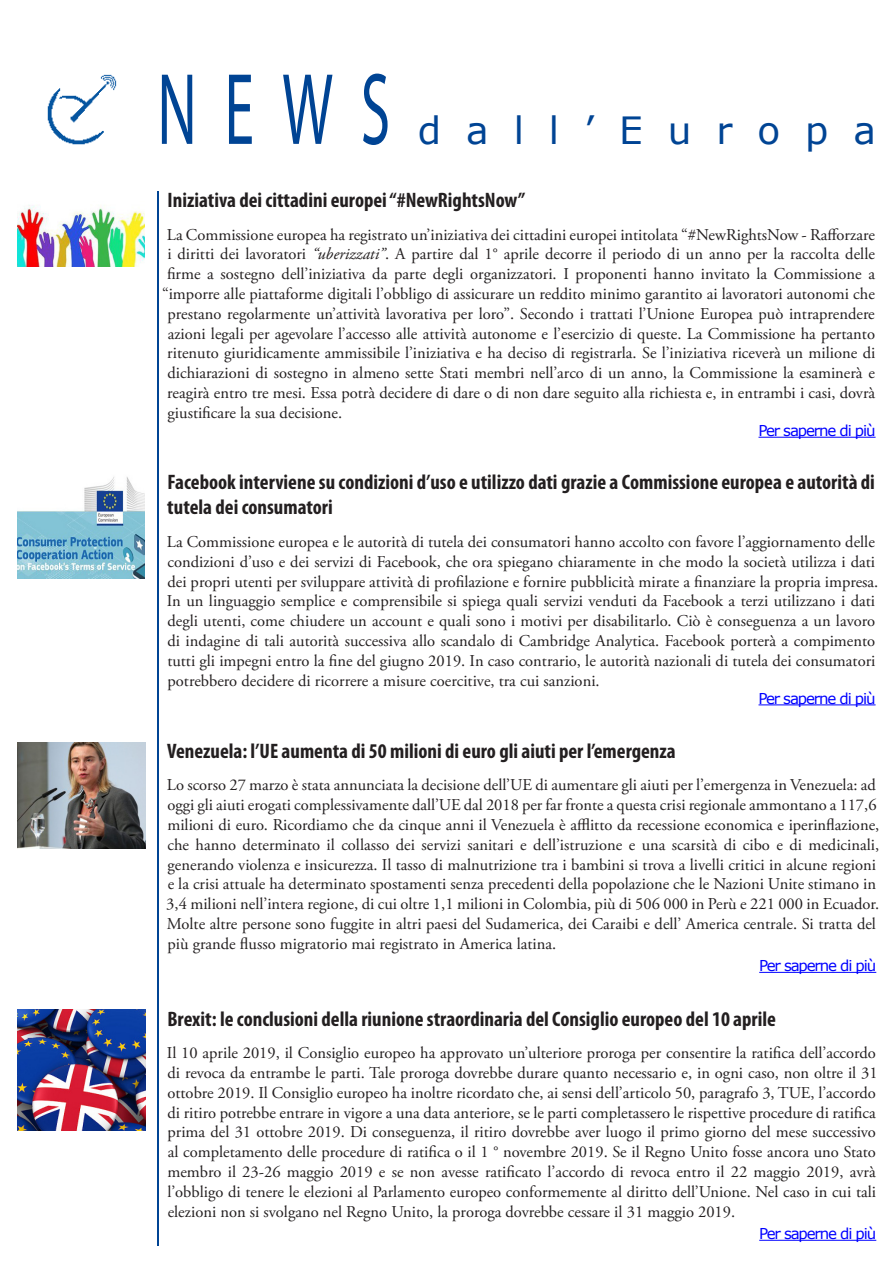
<style>
.page{position:relative;width:893px;height:1263px;background:#fff}
.page>*{position:absolute;margin:0;border:0;box-sizing:border-box;transform-origin:0 0}
.t1{font:102.6px "Myriad Pro";color:#004494;scale:.58 1}
.t2{font:37.5px "Verdana";letter-spacing:.665em;color:#004494}
.Body_Text{font:700 condensed 21px/25.2px "Myriad Pro";color:#231f20}
.Body_Text-2{font:16.5px/19.8px "Adobe Garamond Pro";color:#231f20}
.Body_Text-3{font:15px "Verdana";letter-spacing:-.075em;color:#00f}
.s1{font-style:italic}
</style>
<div class="page">
<img style="left:17px;top:205px;width:128px;height:62px">
<hr style="left:758px;top:437px;width:118px;height:1px;background:#00f">
<hr style="left:157px;top:191px;width:1px;height:1055px;background:#004494">
<img style="left:47px;top:74px;width:70px;height:71px">
<hr style="left:758px;top:704px;width:118px;height:1px;background:#00f">
<img style="left:18px;top:742px;width:127px;height:107px">
<hr style="left:759px;top:972px;width:117px;height:1px;background:#00f">
<img style="left:17px;top:477px;width:128px;height:101px">
<img style="left:18px;top:1010px;width:127px;height:120px">
<hr style="left:759px;top:1240px;width:117px;height:1px;background:#00f">
<p class="t1" style="left:157px;top:46px;width:403px">NEWS</p>
<p class="t2" style="left:418px;top:104px;width:459px">dall’Europa</p>
<p class="Body_Text" style="left:168px;top:187px;width:359px">Iniziativa dei cittadini europei “#NewRightsNow”</p>
<p class="Body_Text-2" style="left:167px;top:225px;width:709px">La Commissione europea ha registrato un’iniziativa dei cittadini europei intitolata “#NewRightsNow - Rafforzare</p>
<p class="Body_Text-2" style="left:167px;top:245px;width:709px">i diritti dei lavoratori <span class="s1">“uberizzati”</span>. A partire dal 1° aprile decorre il periodo di un anno per la raccolta delle</p>
<p class="Body_Text-2" style="left:167px;top:265px;width:710px">firme a sostegno dell’iniziativa da parte degli organizzatori. I proponenti hanno invitato la Commissione a</p>
<p class="Body_Text-2" style="left:162px;top:285px;width:714px">“imporre alle piattaforme digitali l’obbligo di assicurare un reddito minimo garantito ai lavoratori autonomi che</p>
<p class="Body_Text-2" style="left:168px;top:304px;width:709px">prestano regolarmente un’attività lavorativa per loro”. Secondo i trattati l’Unione Europea può intraprendere</p>
<p class="Body_Text-2" style="left:168px;top:324px;width:709px">azioni legali per agevolare l’accesso alle attività autonome e l’esercizio di queste. La Commissione ha pertanto</p>
<p class="Body_Text-2" style="left:167px;top:344px;width:709px">ritenuto giuridicamente ammissibile l’iniziativa e ha deciso di registrarla. Se l’iniziativa riceverà un milione di</p>
<p class="Body_Text-2" style="left:167px;top:364px;width:709px">dichiarazioni di sostegno in almeno sette Stati membri nell’arco di un anno, la Commissione la esaminerà e</p>
<p class="Body_Text-2" style="left:167px;top:384px;width:709px">reagirà entro tre mesi. Essa potrà decidere di dare o di non dare seguito alla richiesta e, in entrambi i casi, dovrà</p>
<p class="Body_Text-2" style="left:168px;top:403px;width:176px">giustificare la sua decisione.</p>
<p class="Body_Text-3" style="left:758px;top:420px;width:119px">Per saperne di più</p>
<p class="Body_Text" style="left:167px;top:469px;width:709px">Facebook interviene su condizioni d’uso e utilizzo dati grazie a Commissione europea e autorità di tutela dei consumatori</p>
<p class="Body_Text-2" style="left:167px;top:532px;width:713px">La Commissione europea e le autorità di tutela dei consumatori hanno accolto con favore l’aggiornamento delle condizioni d’uso e dei servizi di Facebook, che ora spiegano chiaramente in che modo la società utilizza i dati dei propri utenti per sviluppare attività di profilazione e fornire pubblicità mirate a finanziare la propria impresa.<br>In un linguaggio semplice e comprensibile si spiega quali servizi venduti da Facebook a terzi utilizzano i dati degli utenti, come chiudere un account e quali sono i motivi per disabilitarlo. Ciò è conseguenza a un lavoro di indagine di tali autorità successiva allo scandalo di Cambridge Analytica. Facebook porterà a compimento tutti gli impegni entro la fine del giugno 2019. In caso contrario, le autorità nazionali di tutela dei consumatori potrebbero decidere di ricorrere a misure coercitive, tra cui sanzioni.</p>
<p class="Body_Text-3" style="left:758px;top:688px;width:119px">Per saperne di più</p>
<p class="Body_Text" style="left:167px;top:738px;width:510px">Venezuela: l’UE aumenta di 50 milioni di euro gli aiuti per l’emergenza</p>
<p class="Body_Text-2" style="left:166px;top:776px;width:714px">Lo scorso 27 marzo è stata annunciata la decisione dell’UE di aumentare gli aiuti per l’emergenza in Venezuela: ad oggi gli aiuti erogati complessivamente dall’UE dal 2018 per far fronte a questa crisi regionale ammontano a 117,6 milioni di euro. Ricordiamo che da cinque anni il Venezuela è afflitto da recessione economica e iperinflazione, che hanno determinato il collasso dei servizi sanitari e dell’istruzione e una scarsità di cibo e di medicinali, generando violenza e insicurezza. Il tasso di malnutrizione tra i bambini si trova a livelli critici in alcune regioni e la crisi attuale ha determinato spostamenti senza precedenti della popolazione che le Nazioni Unite stimano in 3,4 milioni nell’intera regione, di cui oltre 1,1 milioni in Colombia, più di 506 000 in Perù e 221 000 in Ecuador.<br>Molte altre persone sono fuggite in altri paesi del Sudamerica, dei Caraibi e dell’ America centrale. Si tratta del più grande flusso migratorio mai registrato in America latina.</p>
<p class="Body_Text-3" style="left:759px;top:955px;width:119px">Per saperne di più</p>
<p class="Body_Text" style="left:167px;top:1006px;width:610px">Brexit: le conclusioni della riunione straordinaria del Consiglio europeo del 10 aprile</p>
<p class="Body_Text-2" style="left:167px;top:1044px;width:712px">Il 10 aprile 2019, il Consiglio europeo ha approvato un’ulteriore proroga per consentire la ratifica dell’accordo di revoca da entrambe le parti. Tale proroga dovrebbe durare quanto necessario e, in ogni caso, non oltre il 31 ottobre 2019. Il Consiglio europeo ha inoltre ricordato che, ai sensi dell’articolo 50, paragrafo 3, TUE, l’accordo di ritiro potrebbe entrare in vigore a una data anteriore, se le parti completassero le rispettive procedure di ratifica prima del 31 ottobre 2019. Di conseguenza, il ritiro dovrebbe aver luogo il primo giorno del mese successivo al completamento delle procedure di ratifica o il 1 ° novembre 2019. Se il Regno Unito fosse ancora uno Stato membro il 23-26 maggio 2019 e se non avesse ratificato l’accordo di revoca entro il 22 maggio 2019, avrà l’obbligo di tenere le elezioni al Parlamento europeo conformemente al diritto dell’Unione. Nel caso in cui tali elezioni non si svolgano nel Regno Unito, la proroga dovrebbe cessare il 31 maggio 2019.</p>
<p class="Body_Text-3" style="left:759px;top:1223px;width:119px">Per saperne di più</p>
</div>
